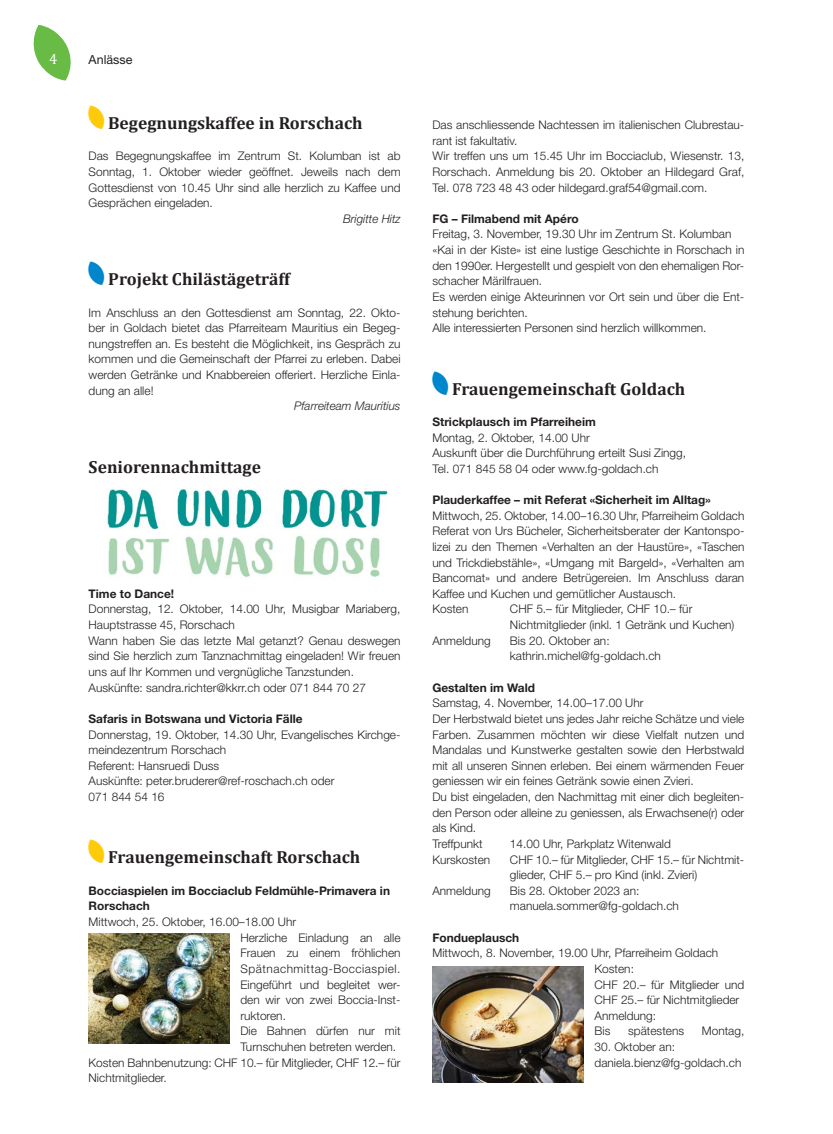
<style>
.page{position:relative;width:833px;height:1134px;background:#fff}
.page>*{position:absolute;margin:0;border:0;box-sizing:border-box;transform-origin:0 0}
.t1{font:700 17.5px "Cambria";color:#231f20}
.t2{font:15px "Cambria";color:#fff}
.t3{font:12.5px "Helvetica Neue LT Std";color:#231f20}
.t4{font:300 11.88px/15.6px "Helvetica Neue LT Std";color:#231f20}
.t5{font:700 11.88px/15.6px "Helvetica Neue LT Std";color:#231f20}
.t6{font:italic 300 11.88px "Helvetica Neue LT Std";color:#231f20}
.t7{font:300 11.88px "Helvetica Neue LT Std";letter-spacing:.04em;color:#231f20}
</style>
<div class="page">
<svg style="left:33px;top:25px;width:38px;height:56px"></svg>
<img style="left:89px;top:933px;width:141px;height:110px">
<img style="left:107px;top:488px;width:281px;height:90px">
<img style="left:432px;top:966px;width:152px;height:116px">
<p class="t2" style="left:49px;top:50px;width:10px">4</p>
<p class="t3" style="left:89px;top:52px;width:45px">Anlässe</p>
<h1 class="t1" style="left:108px;top:111px;width:256px">Begegnungskaffee in Rorschach</h1>
<p class="t4" style="left:89px;top:148px;width:313px;text-align:justify">Das Begegnungskaffee im Zentrum St. Kolumban ist ab Sonntag, 1. Oktober wieder geöffnet. Jeweils nach dem Gottesdienst von 10.45 Uhr sind alle herzlich zu Kaffee und Gesprächen eingeladen.</p>
<p class="t6" style="left:343px;top:211px;width:59px">Brigitte Hitz</p>
<h1 class="t1" style="left:108px;top:267px;width:183px">Projekt Chilästägeträff</h1>
<p class="t4" style="left:89px;top:304px;width:313px;text-align:justify">Im Anschluss an den Gottesdienst am Sonntag, 22. Okto&shy;ber in Goldach bietet das Pfarreiteam Mauritius ein Begeg&shy;nungstreffen an. Es besteht die Möglichkeit, ins Gespräch zu kommen und die Gemeinschaft der Pfarrei zu erleben. Dabei werden Getränke und Knabbereien offeriert. Herzliche Einla&shy;dung an alle!</p>
<p class="t6" style="left:294px;top:399px;width:108px">Pfarreiteam Mauritius</p>
<h1 class="t1" style="left:89px;top:454px;width:174px">Seniorennachmittage</h1>
<p class="t5" style="left:89px;top:585px;width:87px">Time to Dance!</p>
<p class="t4" style="left:89px;top:601px;width:313px">Donnerstag, 12. Oktober, 14.00 Uhr, Musigbar Mariaberg, Hauptstrasse 45, Rorschach<br>Wann haben Sie das letzte Mal getanzt? Genau deswegen sind Sie herzlich zum Tanznachmittag eingeladen! Wir freuen uns auf Ihr Kommen und vergnügliche Tanzstunden.<br>Auskünfte: sandra.richter@kkrr.ch oder 071 844 70 27</p>
<p class="t5" style="left:89px;top:710px;width:215px">Safaris in Botswana und Victoria Fälle</p>
<p class="t4" style="left:89px;top:726px;width:313px">Donnerstag, 19. Oktober, 14.30 Uhr, Evangelisches Kirchge&shy;meindezentrum Rorschach<br>Referent: Hansruedi Duss<br>Auskünfte: peter.bruderer@ref-roschach.ch oder<br>071 844 54 16</p>
<h1 class="t1" style="left:108px;top:845px;width:254px">Frauengemeinschaft Rorschach</h1>
<p class="t5" style="left:89px;top:882px;width:303px">Bocciaspielen im Bocciaclub Feldmühle-Primavera in<br>Rorschach</p>
<p class="t4" style="left:89px;top:914px;width:209px">Mittwoch, 25. Oktober, 16.00–18.00 Uhr</p>
<p class="t4" style="left:240px;top:929px;width:162px">Herzliche Einladung an alle</p>
<p class="t4" style="left:240px;top:945px;width:162px">Frauen zu einem fröhlichen</p>
<p class="t7" style="left:240px;top:961px;width:162px">Spätnachmittag-Bocciaspiel.</p>
<p class="t4" style="left:240px;top:976px;width:162px">Eingeführt und begleitet wer-</p>
<p class="t4" style="left:240px;top:992px;width:162px">den wir von zwei Boccia-Inst-</p>
<p class="t4" style="left:240px;top:1007px;width:47px">ruktoren.</p>
<p class="t4" style="left:240px;top:1023px;width:162px">Die Bahnen dürfen nur mit</p>
<p class="t4" style="left:240px;top:1039px;width:157px">Turnschuhen betreten werden.</p>
<p class="t4" style="left:89px;top:1054px;width:313px">Kosten Bahnbenutzung: CHF 10.– für Mitglieder, CHF 12.– für</p>
<p class="t4" style="left:89px;top:1070px;width:80px">Nichtmitglieder.</p>
<p class="t4" style="left:432px;top:117px;width:313px">Das anschliessende Nachtessen im italienischen Clubrestau&shy;rant ist fakultativ.<br>Wir treffen uns um 15.45 Uhr im Bocciaclub, Wiesenstr. 13, Rorschach. Anmeldung bis 20. Oktober an Hildegard Graf, Tel. 078 723 48 43 oder hildegard.graf54@gmail.com.</p>
<p class="t5" style="left:432px;top:211px;width:148px">FG – Filmabend mit Apéro</p>
<p class="t4" style="left:432px;top:226px;width:313px">Freitag, 3. November, 19.30 Uhr im Zentrum St. Kolumban «Kai in der Kiste» ist eine lustige Geschichte in Rorschach in den 1990er. Hergestellt und gespielt von den ehemaligen Ror&shy;schacher Märilfrauen.<br>Es werden einige Akteurinnen vor Ort sein und über die Ent&shy;stehung berichten.<br>Alle interessierten Personen sind herzlich willkommen.</p>
<h1 class="t1" style="left:452px;top:376px;width:235px">Frauengemeinschaft Goldach</h1>
<p class="t5" style="left:432px;top:414px;width:165px">Strickplausch im Pfarreiheim</p>
<p class="t4" style="left:432px;top:429px;width:255px">Montag, 2. Oktober, 14.00 Uhr<br>Auskunft über die Durchführung erteilt Susi Zingg,<br>Tel. 071 845 58 04 oder www.fg-goldach.ch</p>
<p class="t5" style="left:432px;top:492px;width:280px">Plauderkaffee – mit Referat «Sicherheit im Alltag»</p>
<p class="t4" style="left:432px;top:507px;width:313px">Mittwoch, 25. Oktober, 14.00–16.30 Uhr, Pfarreiheim Goldach Referat von Urs Bücheler, Sicherheitsberater der Kantonspo&shy;lizei zu den Themen «Verhalten an der Haustüre», «Taschen und Trickdiebstähle», «Umgang mit Bargeld», «Verhalten am Bancomat» und andere Betrügereien. Im Anschluss daran Kaffee und Kuchen und gemütlicher Austausch.<br>Kosten</p>
<p class="t4" style="left:510px;top:601px;width:226px">CHF 5.– für Mitglieder, CHF 10.– für<br>Nichtmitglieder (inkl. 1 Getränk und Kuchen)</p>
<p class="t4" style="left:432px;top:632px;width:60px">Anmeldung</p>
<p class="t4" style="left:510px;top:632px;width:152px">Bis 20. Oktober an: kathrin.michel@fg-goldach.ch</p>
<p class="t5" style="left:432px;top:679px;width:104px">Gestalten im Wald</p>
<p class="t4" style="left:432px;top:695px;width:313px">Samstag, 4. November, 14.00–17.00 Uhr<br>Der Herbstwald bietet uns jedes Jahr reiche Schätze und viele Farben. Zusammen möchten wir diese Vielfalt nutzen und Mandalas und Kunstwerke gestalten sowie den Herbstwald mit all unseren Sinnen erleben. Bei einem wärmenden Feuer geniessen wir ein feines Getränk sowie einen Zvieri.<br>Du bist eingeladen, den Nachmittag mit einer dich begleiten&shy;den Person oder alleine zu geniessen, als Erwachsene(r) oder als Kind.<br>Treffpunkt</p>
<p class="t4" style="left:510px;top:836px;width:162px">14.00 Uhr, Parkplatz Witenwald</p>
<p class="t4" style="left:432px;top:851px;width:59px">Kurskosten</p>
<p class="t4" style="left:510px;top:851px;width:236px">CHF 10.– für Mitglieder, CHF 15.– für Nichtmit&shy;glieder, CHF 5.– pro Kind (inkl. Zvieri)</p>
<p class="t4" style="left:432px;top:882px;width:60px">Anmeldung</p>
<p class="t4" style="left:510px;top:882px;width:170px">Bis 28. Oktober 2023 an: manuela.sommer@fg-goldach.ch</p>
<p class="t5" style="left:432px;top:929px;width:88px">Fondueplausch</p>
<p class="t4" style="left:594px;top:945px;width:151px;text-indent:-162px">Mittwoch, 8. November, 19.00 Uhr, Pfarreiheim Goldach<br>Kosten:<br>CHF 20.– für Mitglieder und<br>CHF 25.– für Nichtmitglieder<br>Anmeldung:<br>Bis</p>
<p class="t4" style="left:628px;top:1023px;width:57px">spätestens</p>
<p class="t4" style="left:702px;top:1023px;width:44px">Montag,</p>
<p class="t4" style="left:594px;top:1039px;width:148px">30. Oktober an: daniela.bienz@fg-goldach.ch</p>
</div>
